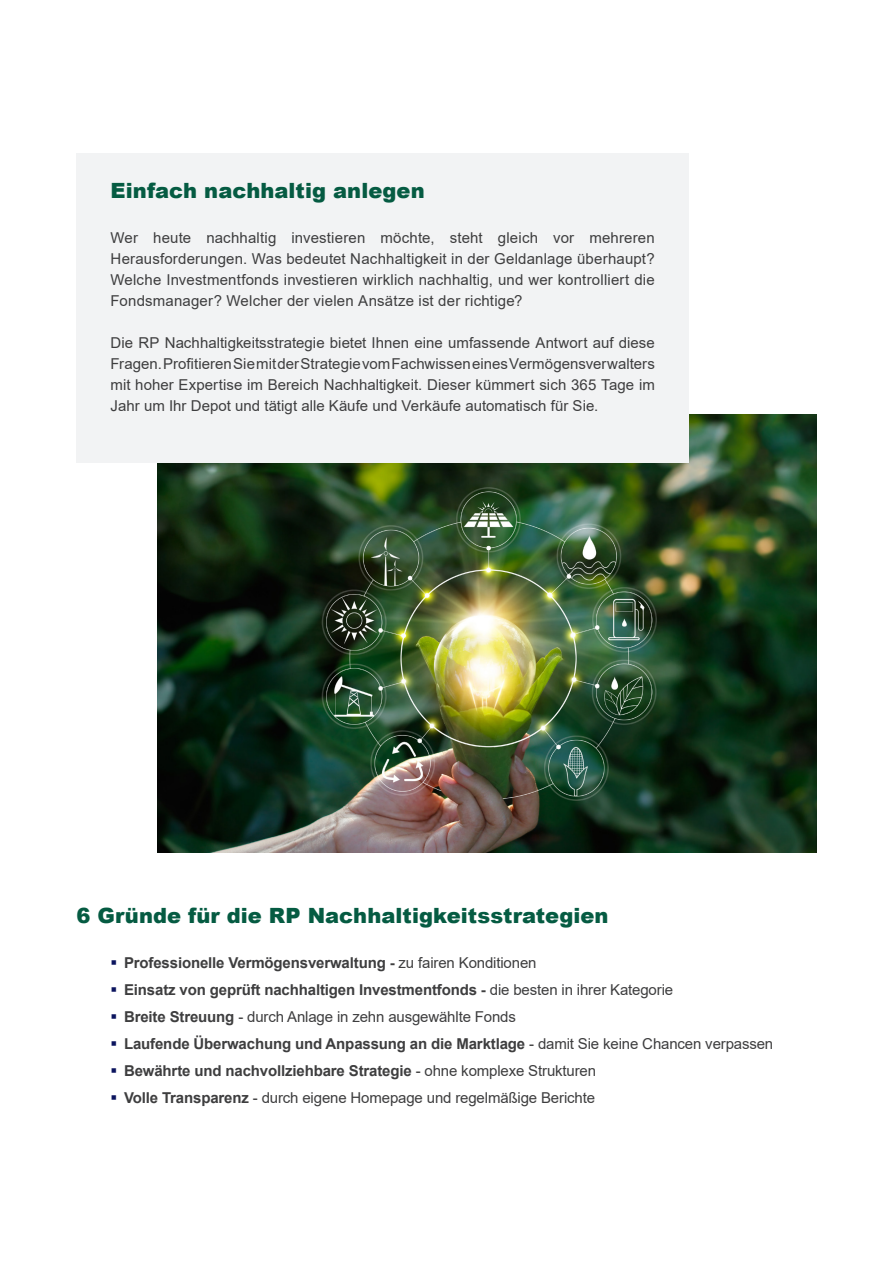
<style>
.page{position:relative;width:893px;height:1263px;background:#fff}
.page>*{position:absolute;margin:0;border:0;box-sizing:border-box;transform-origin:0 0}
.Überschrift_Normal{font:900 21px "Arial";letter-spacing:.005em;color:#055b42}
.Text_2_Spalten{font:15px/21px "Arial";letter-spacing:-.005em;color:#3e3e3f;text-align:justify}
.t1{font:700 15px "Arial";letter-spacing:-.01em;color:#3e3e3f}
.s1{font-weight:400}
.s2{font-weight:700}
</style>
<div class="page">
<img style="left:157px;top:415px;width:659px;height:438px">
<div style="left:77px;top:153px;width:612px;height:309px;background:#f2f3f4"></div>
<p class="Überschrift_Normal" style="left:111px;top:175px;width:316px">Einfach nachhaltig anlegen</p>
<p class="Text_2_Spalten" style="left:111px;top:227px;width:546px">Wer heute nachhaltig investieren möchte, steht gleich vor mehreren Herausforderungen. Was bedeutet Nachhaltigkeit in der Geldanlage überhaupt?<br>Welche Investmentfonds investieren wirklich nachhaltig, und wer kontrolliert die Fondsmanager? Welcher der vielen Ansätze ist der richtige?</p>
<p class="Text_2_Spalten" style="left:111px;top:332px;width:546px">Die RP Nachhaltigkeitsstrategie bietet Ihnen eine umfassende Antwort auf diese Fragen. Profitieren Sie mit der Strategie vom Fachwissen eines Vermögensverwalters mit hoher Expertise im Bereich Nachhaltigkeit. Dieser kümmert sich 365 Tage im Jahr um Ihr Depot und tätigt alle Käufe und Verkäufe automatisch für Sie.</p>
<p class="Überschrift_Normal" style="left:77px;top:900px;width:534px">6 Gründe für die RP Nachhaltigkeitsstrategien</p>
<p class="t1" style="left:124px;top:952px;width:414px">Professionelle Vermögensverwaltung - <span class="s1">zu fairen Konditionen</span></p>
<p class="t1" style="left:124px;top:979px;width:551px">Einsatz von geprüft nachhaltigen Investmentfonds - <span class="s1">die besten in ihrer Kategorie</span></p>
<p class="Text_2_Spalten" style="left:124px;top:1006px;width:393px"><span class="s2">Breite Streuung</span> - durch Anlage in zehn ausgewählte Fonds</p>
<p class="t1" style="left:124px;top:1033px;width:651px">Laufende Überwachung und Anpassung an die Marktlage <span class="s1">- damit Sie keine Chancen verpassen</span></p>
<p class="t1" style="left:124px;top:1060px;width:474px">Bewährte und nachvollziehbare Strategie <span class="s1">- ohne komplexe Strukturen</span></p>
<p class="Text_2_Spalten" style="left:124px;top:1087px;width:473px"><span class="s2">Volle Transparenz</span> - durch eigene Homepage und regelmäßige Berichte</p>
</div>
